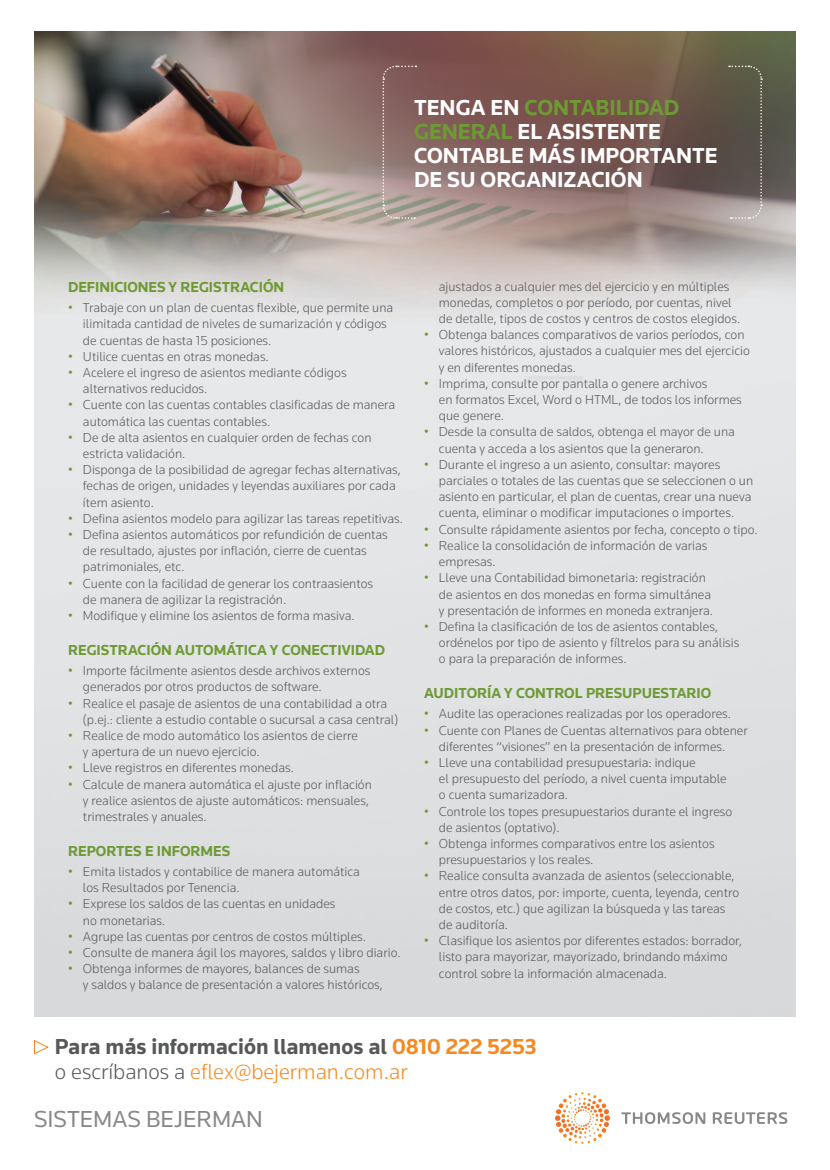
<style>
.page{position:relative;width:830px;height:1170px;background:#fff}
.page>*{position:absolute;margin:0;border:0;box-sizing:border-box;transform-origin:0 0}
.t1{font:24px "Knowledge";color:#86888b}
.t2{font:700 22.5px/24px "Knowledge";color:#fff}
.t3{font:700 22.5px/24px "Knowledge";color:#57585a}
.t4{font:700 15px "Knowledge";color:#6e9a34}
.t5{font:300 13.5px/16.2px "Knowledge";color:#57585a}
.s1{color:#6e9a34}
.s2{color:#f6891f}
.s3{font-weight:300}
.s4{font-weight:300;color:#f6891f}
</style>
<div class="page">
<img style="left:34px;top:32px;width:761px;height:984px">
<svg style="left:381px;top:65px;width:35px;height:154px;background:#957a76"></svg>
<svg style="left:728px;top:65px;width:34px;height:154px;background:#676158"></svg>
<svg style="left:621px;top:1112px;width:166px;height:11px"></svg>
<svg style="left:555px;top:1092px;width:54px;height:48px"></svg>
<svg style="left:34px;top:1039px;width:15px;height:16px"></svg>
<h2 class="t2" style="left:414px;top:95px;width:305px">TENGA EN <span class="s1">CONTABILIDAD<br>GENERAL</span> EL ASISTENTE<br>CONTABLE MÁS IMPORTANTE<br>DE SU ORGANIZACIÓN</h2>
<p class="t4" style="left:68px;top:277px;width:217px">DEFINICIONES Y REGISTRACIÓN</p>
<p class="t5" style="left:83px;top:299px;width:311px;text-indent:-15px"><span class="s1">•</span> Trabaje con un plan de cuentas flexible, que permite una ilimitada cantidad de niveles de sumarización y códigos de cuentas de hasta 15 posiciones.</p>
<p class="t5" style="left:68px;top:348px;width:202px"><span class="s1">•</span> Utilice cuentas en otras monedas.</p>
<p class="t5" style="left:83px;top:364px;width:265px;text-indent:-15px"><span class="s1">•</span> Acelere el ingreso de asientos mediante códigos alternativos reducidos.</p>
<p class="t5" style="left:83px;top:396px;width:313px;text-indent:-15px"><span class="s1">•</span> Cuente con las cuentas contables clasificadas de manera automática las cuentas contables.</p>
<p class="t5" style="left:83px;top:429px;width:290px;text-indent:-15px"><span class="s1">•</span> De de alta asientos en cualquier orden de fechas con estricta validación.</p>
<p class="t5" style="left:83px;top:461px;width:319px;text-indent:-15px"><span class="s1">•</span> Disponga de la posibilidad de agregar fechas alternativas, fechas de origen, unidades y leyendas auxiliares por cada ítem asiento.</p>
<p class="t5" style="left:68px;top:510px;width:336px"><span class="s1">•</span> Defina asientos modelo para agilizar las tareas repetitivas.</p>
<p class="t5" style="left:83px;top:526px;width:306px;text-indent:-15px"><span class="s1">•</span> Defina asientos automáticos por refundición de cuentas de resultado, ajustes por inflación, cierre de cuentas patrimoniales, etc.</p>
<p class="t5" style="left:83px;top:575px;width:291px;text-indent:-15px"><span class="s1">•</span> Cuente con la facilidad de generar los contraasientos de manera de agilizar la registración.</p>
<p class="t5" style="left:68px;top:607px;width:288px"><span class="s1">•</span> Modifique y elimine los asientos de forma masiva.</p>
<p class="t4" style="left:68px;top:640px;width:318px">REGISTRACIÓN AUTOMÁTICA Y CONECTIVIDAD</p>
<p class="t5" style="left:83px;top:662px;width:289px;text-indent:-15px"><span class="s1">•</span> I mporte fácilmente asientos desde archivos externos generados por otros productos de software.</p>
<p class="t5" style="left:83px;top:694px;width:316px;text-indent:-15px"><span class="s1">•</span> Realice el pasaje de asientos de una contabilidad a otra (p.ej.: cliente a estudio contable o sucursal a casa central)</p>
<p class="t5" style="left:83px;top:727px;width:276px;text-indent:-15px"><span class="s1">•</span> Realice de modo automático los asientos de cierre y apertura de un nuevo ejercicio.</p>
<p class="t5" style="left:68px;top:759px;width:227px"><span class="s1">•</span> Lleve registros en diferentes monedas.</p>
<p class="t5" style="left:83px;top:775px;width:290px;text-indent:-15px"><span class="s1">•</span> Calcule de manera automática el ajuste por inflación y realice asientos de ajuste automáticos: mensuales, trimestrales y anuales.</p>
<p class="t4" style="left:68px;top:841px;width:164px">REPORTES E INFORMES</p>
<p class="t5" style="left:83px;top:863px;width:278px;text-indent:-15px"><span class="s1">•</span> Emita listados y contabilice de manera automática los Resultados por Tenencia.</p>
<p class="t5" style="left:83px;top:895px;width:254px;text-indent:-15px"><span class="s1">•</span> Exprese los saldos de las cuentas en unidades no monetarias.</p>
<p class="t5" style="left:68px;top:927px;width:299px"><span class="s1">•</span> Agrupe las cuentas por centros de costos múltiples.</p>
<p class="t5" style="left:68px;top:944px;width:334px"><span class="s1">•</span> Consulte de manera ágil los mayores, saldos y libro diario.</p>
<p class="t5" style="left:83px;top:960px;width:301px;text-indent:-15px"><span class="s1">•</span> Obtenga informes de mayores, balances de sumas<br>y saldos y balance de presentación a valores históricos,</p>
<p class="t5" style="left:438px;top:278px;width:303px">ajustados a cualquier mes del ejercicio y en múltiples monedas, completos o por período, por cuentas, nivel de detalle, tipos de costos y centros de costos elegidos.</p>
<p class="t5" style="left:438px;top:326px;width:312px;text-indent:-15px"><span class="s1">•</span> Obtenga balances comparativos de varios períodos, con valores históricos, ajustados a cualquier mes del ejercicio y en diferentes monedas.</p>
<p class="t5" style="left:438px;top:375px;width:304px;text-indent:-15px"><span class="s1">•</span> I mprima, consulte por pantalla o genere archivos<br>en formatos Excel, Word o HTML, de todos los informes que genere.</p>
<p class="t5" style="left:438px;top:423px;width:297px;text-indent:-15px"><span class="s1">•</span> Desde la consulta de saldos, obtenga el mayor de una cuenta y acceda a los asientos que la generaron.</p>
<p class="t5" style="left:438px;top:456px;width:315px;text-indent:-15px"><span class="s1">•</span> Durante el ingreso a un asiento, consultar: mayores parciales o totales de las cuentas que se seleccionen o un asiento en particular, el plan de cuentas, crear una nueva cuenta, eliminar o modificar imputaciones o importes.</p>
<p class="t5" style="left:424px;top:521px;width:335px"><span class="s1">•</span> Consulte rápidamente asientos por fecha, concepto o tipo.</p>
<p class="t5" style="left:438px;top:537px;width:270px;text-indent:-15px"><span class="s1">•</span> Realice la consolidación de información de varias empresas.</p>
<p class="t5" style="left:438px;top:569px;width:275px;text-indent:-15px"><span class="s1">•</span> Lleve una Contabilidad bimonetaria: registración de asientos en dos monedas en forma simultánea y presentación de informes en moneda extranjera.</p>
<p class="t5" style="left:438px;top:618px;width:302px;text-indent:-15px"><span class="s1">•</span> Defina la clasificación de los de asientos contables, ordénelos por tipo de asiento y fíltrelos para su análisis o para la preparación de informes.</p>
<p class="t4" style="left:424px;top:683px;width:289px">AUDITORÍA Y CONTROL PRESUPUESTARIO</p>
<p class="t5" style="left:424px;top:705px;width:308px"><span class="s1">•</span> Audite las operaciones realizadas por los operadores.</p>
<p class="t5" style="left:424px;top:721px;width:325px;text-align:center"><span class="s1">•</span> Cuente con Planes de Cuentas alternativos para obtener diferentes “visiones” en la presentación de informes.</p>
<p class="t5" style="left:438px;top:754px;width:289px;text-indent:-15px"><span class="s1">•</span> Lleve una contabilidad presupuestaria: indique<br>el presupuesto del período, a nivel cuenta imputable o cuenta sumarizadora.</p>
<p class="t5" style="left:438px;top:802px;width:295px;text-indent:-15px"><span class="s1">•</span> Controle los topes presupuestarios durante el ingreso de asientos (optativo).</p>
<p class="t5" style="left:438px;top:835px;width:277px;text-indent:-15px"><span class="s1">•</span> Obtenga informes comparativos entre los asientos presupuestarios y los reales.</p>
<p class="t5" style="left:438px;top:867px;width:302px;text-indent:-15px"><span class="s1">•</span> Realice consulta avanzada de asientos (seleccionable, entre otros datos, por: importe, cuenta, leyenda, centro de costos, etc.) que agilizan la búsqueda y las tareas de auditoría.</p>
<p class="t5" style="left:438px;top:932px;width:304px;text-indent:-15px"><span class="s1">•</span> Clasifique los asientos por diferentes estados: borrador, listo para mayorizar, mayorizado, brindando máximo control sobre la información almacenada.</p>
<h2 class="t3" style="left:55px;top:1034px;width:483px">PARA MÁS INFORMACIÓN LLAMENOS AL <span class="s2">0810 222 5253 </span><span class="s3">o escríbanos a</span> <span class="s4">eflex@bejerman.com.ar</span></h2>
<h1 class="t1" style="left:34px;top:1104px;width:49px">SISTEMA</h1>
<h1 class="t1" style="left:127px;top:1104px;width:49px">S BEJERMAN</h1>
</div>
